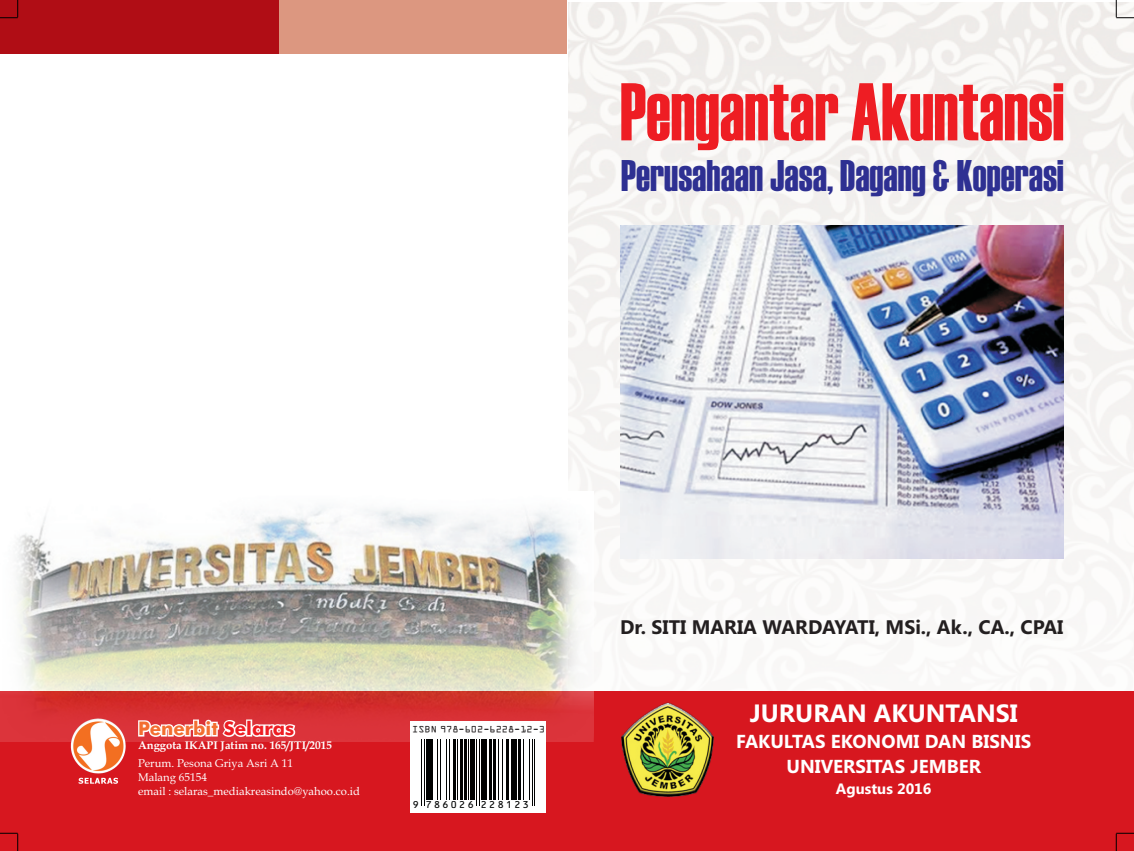
<style>
.page{position:relative;width:1134px;height:851px;background:#fff}
.page>*{position:absolute;margin:0;border:0;box-sizing:border-box;transform-origin:0 0}
.t1{font:81.62px "Haettenschweiler";color:#ee1d23;scale:.84 1}
.t2{font:44.25px "Haettenschweiler";color:#2e3092;scale:.89 1}
.t3{font:700 25px "Segoe UI";color:#fff}
.t4{font:700 19.62px "Segoe UI";color:#231f20}
.t5{font:700 18.75px/25px "Segoe UI";color:#fff;text-align:center}
.t6{font:500 18.75px "Futura BT";color:#f36e31}
.t7{font:700 15px "Segoe UI";color:#fff}
.t8{font:11.25px/14px "Book Antiqua";color:#fff}
.t9{font:700 11.25px "Book Antiqua";color:#fff}
.t10{font:11px "OCRB10 Pitch BT";letter-spacing:.155em;color:#010202}
.t11{font:10px "OCR Aby BT";color:#231f20}
.s1{color:#ee1d23}
</style>
<div class="page">
<div style="left:0;top:0;width:567px;height:53px;background:#b00d15"></div>
<svg style="left:0;top:0;width:19px;height:19px"></svg>
<div style="left:279px;top:0;width:288px;height:53px;background:#dc9780"></div>
<svg style="left:1116px;top:0;width:18px;height:19px"></svg>
<img style="left:620px;top:225px;width:443px;height:333px">
<div style="left:0;top:691px;width:1134px;height:159px;background:#d7171f"></div>
<svg style="left:0;top:832px;width:19px;height:18px"></svg>
<svg style="left:1116px;top:832px;width:18px;height:18px"></svg>
<img style="left:621px;top:702px;width:93px;height:95px">
<img style="left:0;top:506px;width:594px;height:235px">
<svg style="left:138px;top:719px;width:157px;height:17px;background:#f3bec0"></svg>
<img style="left:116px;top:725px;width:10px;height:33px">
<div style="left:411px;top:722px;width:135px;height:90px;background:#fff"></div>
<hr style="left:421px;top:723px;width:1px;height:83px;background:#010202">
<hr style="left:424px;top:723px;width:1px;height:83px;background:#010202">
<hr style="left:426px;top:723px;width:3px;height:76px;background:#010202">
<hr style="left:431px;top:723px;width:2px;height:76px;background:#010202">
<hr style="left:437px;top:723px;width:1px;height:76px;background:#010202">
<hr style="left:440px;top:723px;width:1px;height:76px;background:#010202">
<hr style="left:446px;top:723px;width:1px;height:76px;background:#010202">
<hr style="left:449px;top:723px;width:1px;height:76px;background:#010202">
<hr style="left:454px;top:723px;width:2px;height:76px;background:#010202">
<hr style="left:457px;top:723px;width:1px;height:76px;background:#010202">
<hr style="left:461px;top:723px;width:2px;height:76px;background:#010202">
<hr style="left:464px;top:723px;width:2px;height:76px;background:#010202">
<hr style="left:468px;top:723px;width:1px;height:76px;background:#010202">
<div style="left:470px;top:723px;width:5px;height:76px;background:#010202"></div>
<hr style="left:476px;top:723px;width:1px;height:83px;background:#010202">
<hr style="left:479px;top:723px;width:1px;height:83px;background:#010202">
<hr style="left:481px;top:723px;width:2px;height:76px;background:#010202">
<hr style="left:485px;top:723px;width:2px;height:76px;background:#010202">
<hr style="left:490px;top:723px;width:2px;height:76px;background:#010202">
<hr style="left:493px;top:723px;width:2px;height:76px;background:#010202">
<hr style="left:498px;top:723px;width:1px;height:76px;background:#010202">
<hr style="left:502px;top:723px;width:1px;height:76px;background:#010202">
<hr style="left:506px;top:723px;width:2px;height:76px;background:#010202">
<hr style="left:511px;top:723px;width:2px;height:76px;background:#010202">
<hr style="left:515px;top:723px;width:2px;height:76px;background:#010202">
<hr style="left:518px;top:723px;width:2px;height:76px;background:#010202">
<hr style="left:523px;top:723px;width:1px;height:76px;background:#010202">
<hr style="left:529px;top:723px;width:1px;height:76px;background:#010202">
<hr style="left:532px;top:723px;width:1px;height:83px;background:#010202">
<hr style="left:534px;top:723px;width:1px;height:83px;background:#010202">
<div style="left:411px;top:720px;width:135px;height:18px;background:#fff"></div>
<h1 class="t1" style="left:620px;top:83px;width:530px">Pengantar Akuntansi</h1>
<h2 class="t2" style="left:621px;top:160px;width:499px">Perusahaan Jasa, Dagang &amp; Koperasi</h2>
<h3 class="t6" style="left:138px;top:720px;width:158px">Penerbit <span class="s1">Selaras</span></h3>
<p class="t9" style="left:138px;top:741px;width:195px">Anggota IKAPI Ja im no. 165/JTI/2015</p>
<p class="t9" style="left:231px;top:741px;width:5px">t</p>
<p class="t8" style="left:138px;top:757px;width:223px">Perum. Pesona Griya Asri A 11<br>Malang 65154<br>email : selaras_mediakreasindo@yahoo.co.id</p>
<p class="t11" style="left:412px;top:724px;width:134px">ISBN 978-602-6228-12-3</p>
<p class="t10" style="left:412px;top:799px;width:118px">9 786026 228123</p>
<h3 class="t4" style="left:620px;top:619px;width:445px">Dr. SITI MARIA WARDAYATI, MSi., Ak., CA., CPAI</h3>
<h3 class="t3" style="left:750px;top:703px;width:269px">JURURAN AKUNTANSI</h3>
<h3 class="t5" style="left:736px;top:731px;width:296px">FAKULTAS EKONOMI DAN BISNIS<br>UNIVERSITAS JEMBER</h3>
<h3 class="t7" style="left:836px;top:783px;width:97px">Agustus 2016</h3>
</div>
